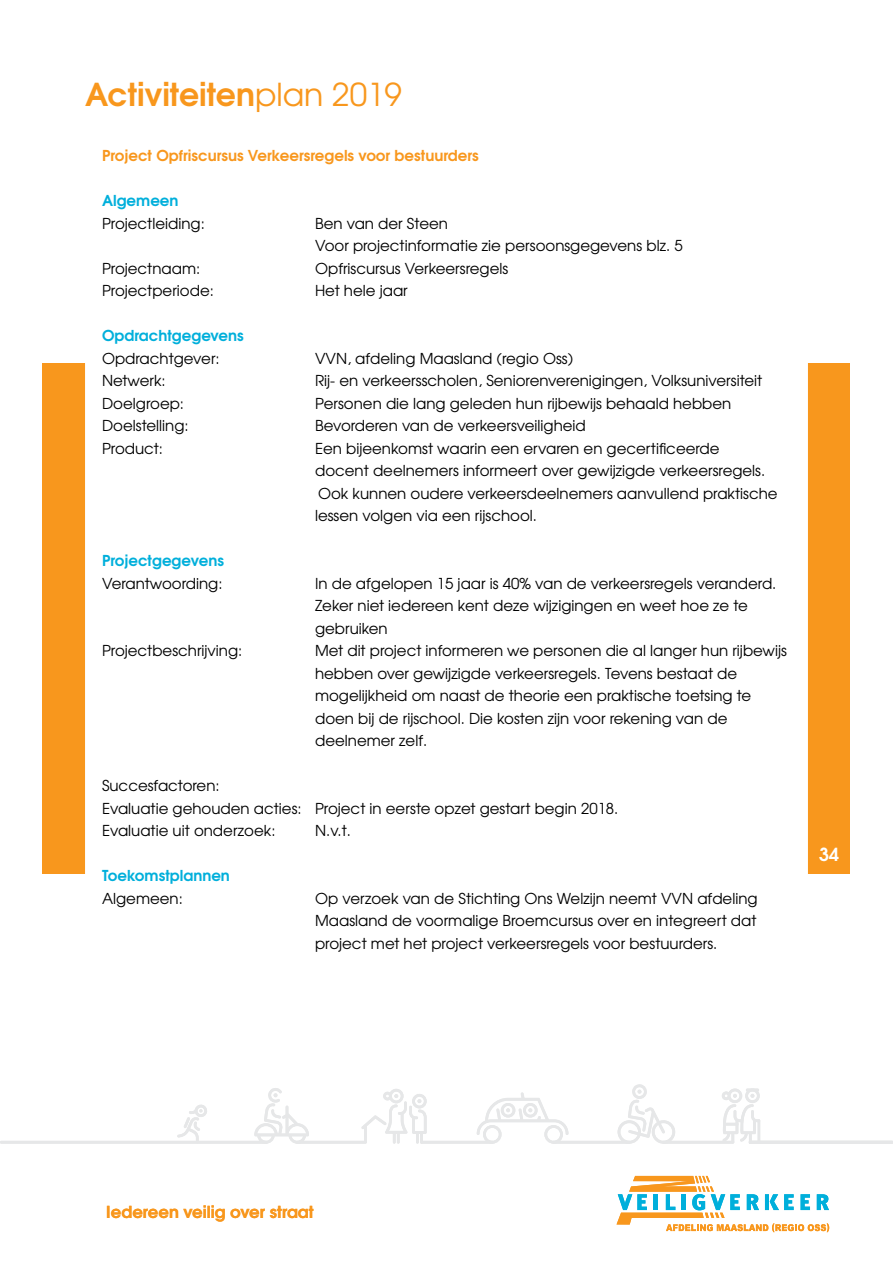
<style>
.page{position:relative;width:893px;height:1263px;background:#fff}
.page>*{position:absolute;margin:0;border:0;box-sizing:border-box;transform-origin:0 0}
.t1{font:700 31.5px "Te X Gyre Adventor";color:#f8971d}
.t2{font:700 18px "Te X Gyre Adventor";color:#fff}
.t3{font:700 16.5px "Te X Gyre Adventor";color:#f8971d}
.t4{font:15px/22.5px "Te X Gyre Adventor";color:#000}
.t5{font:700 15px "Te X Gyre Adventor";color:#00afdb}
.t6{font:700 15px "Te X Gyre Adventor";color:#f8971d}
.s1{font-weight:400}
</style>
<div class="page">
<div style="left:43px;top:363px;width:807px;height:510px;background:#f8971d"></div>
<div style="left:85px;top:361px;width:723px;height:524px;background:#fff"></div>
<svg style="left:617px;top:1176px;width:212px;height:56px"></svg>
<hr style="left:0;top:1141px;width:267px;height:3px;background:#e6e7e8">
<svg style="left:177px;top:1084px;width:716px;height:60px"></svg>
<h1 class="t1" style="left:85px;top:68px;width:318px">Activiteiten<span class="s1">plan 2019</span></h1>
<p class="t6" style="left:102px;top:143px;width:378px">Project Opfriscursus Verkeersregels voor bestuurders</p>
<p class="t5" style="left:102px;top:188px;width:78px">Algemeen</p>
<p class="t4" style="left:102px;top:211px;width:104px">Projectleiding:</p>
<p class="t4" style="left:315px;top:211px;width:369px">Ben van der Steen<br>Voor projectinformatie zie persoonsgegevens blz. 5</p>
<p class="t4" style="left:102px;top:256px;width:100px">Projectnaam:</p>
<p class="t4" style="left:315px;top:256px;width:195px">Opfriscursus Verkeersregels</p>
<p class="t4" style="left:102px;top:278px;width:113px">Projectperiode:</p>
<p class="t4" style="left:315px;top:278px;width:94px">Het hele jaar</p>
<p class="t5" style="left:102px;top:323px;width:143px">Opdrachtgegevens</p>
<p class="t4" style="left:102px;top:346px;width:119px">Opdrachtgever:</p>
<p class="t4" style="left:315px;top:346px;width:260px">VVN, afdeling Maasland (regio Oss)</p>
<p class="t4" style="left:102px;top:368px;width:65px">Netwerk:</p>
<p class="t4" style="left:315px;top:368px;width:449px">Rij- en verkeersscholen, Seniorenverenigingen, Volksuniversiteit</p>
<p class="t4" style="left:102px;top:391px;width:84px">Doelgroep:</p>
<p class="t4" style="left:315px;top:391px;width:418px">Personen die lang geleden hun rijbewijs behaald hebben</p>
<p class="t4" style="left:102px;top:413px;width:88px">Doelstelling:</p>
<p class="t4" style="left:315px;top:413px;width:272px">Bevorderen van de verkeersveiligheid</p>
<p class="t4" style="left:102px;top:436px;width:62px">Product:</p>
<p class="t4" style="left:315px;top:436px;width:464px">Een bijeenkomst waarin een ervaren en gecertificeerde<br>docent deelnemers informeert over gewijzigde verkeersregels.<br>Ook kunnen oudere verkeersdeelnemers aanvullend praktische lessen volgen via een rijschool.</p>
<p class="t5" style="left:102px;top:548px;width:123px">Projectgegevens</p>
<p class="t4" style="left:102px;top:571px;width:122px">Verantwoording:</p>
<p class="t4" style="left:315px;top:571px;width:463px">In de afgelopen 15 jaar is 40% van de verkeersregels veranderd.<br>Zeker niet iedereen kent deze wijzigingen en weet hoe ze te gebruiken</p>
<p class="t4" style="left:102px;top:638px;width:142px">Projectbeschrijving:</p>
<p class="t4" style="left:315px;top:638px;width:473px">Met dit project informeren we personen die al langer hun rijbewijs hebben over gewijzigde verkeersregels. Tevens bestaat de mogelijkheid om naast de theorie een praktische toetsing te doen bij de rijschool. Die kosten zijn voor rekening van de deelnemer zelf.</p>
<p class="t4" style="left:102px;top:773px;width:518px">Succesfactoren:<br>Evaluatie gehouden acties: Project in eerste opzet gestart begin 2018.<br>Evaluatie uit onderzoek:</p>
<p class="t4" style="left:315px;top:818px;width:37px">N.v.t.</p>
<p class="t5" style="left:102px;top:863px;width:129px">Toekomstplannen</p>
<p class="t4" style="left:102px;top:886px;width:82px">Algemeen:</p>
<p class="t4" style="left:315px;top:886px;width:444px;text-align:justify">Op verzoek van de Stichting Ons Welzijn neemt VVN afdeling Maasland de voormalige Broemcursus over en integreert dat project met het project verkeersregels voor bestuurders.</p>
<p class="t2" style="left:819px;top:839px;width:22px">34</p>
<p class="t3" style="left:106px;top:1197px;width:209px">Iedereen veilig over straat</p>
</div>
